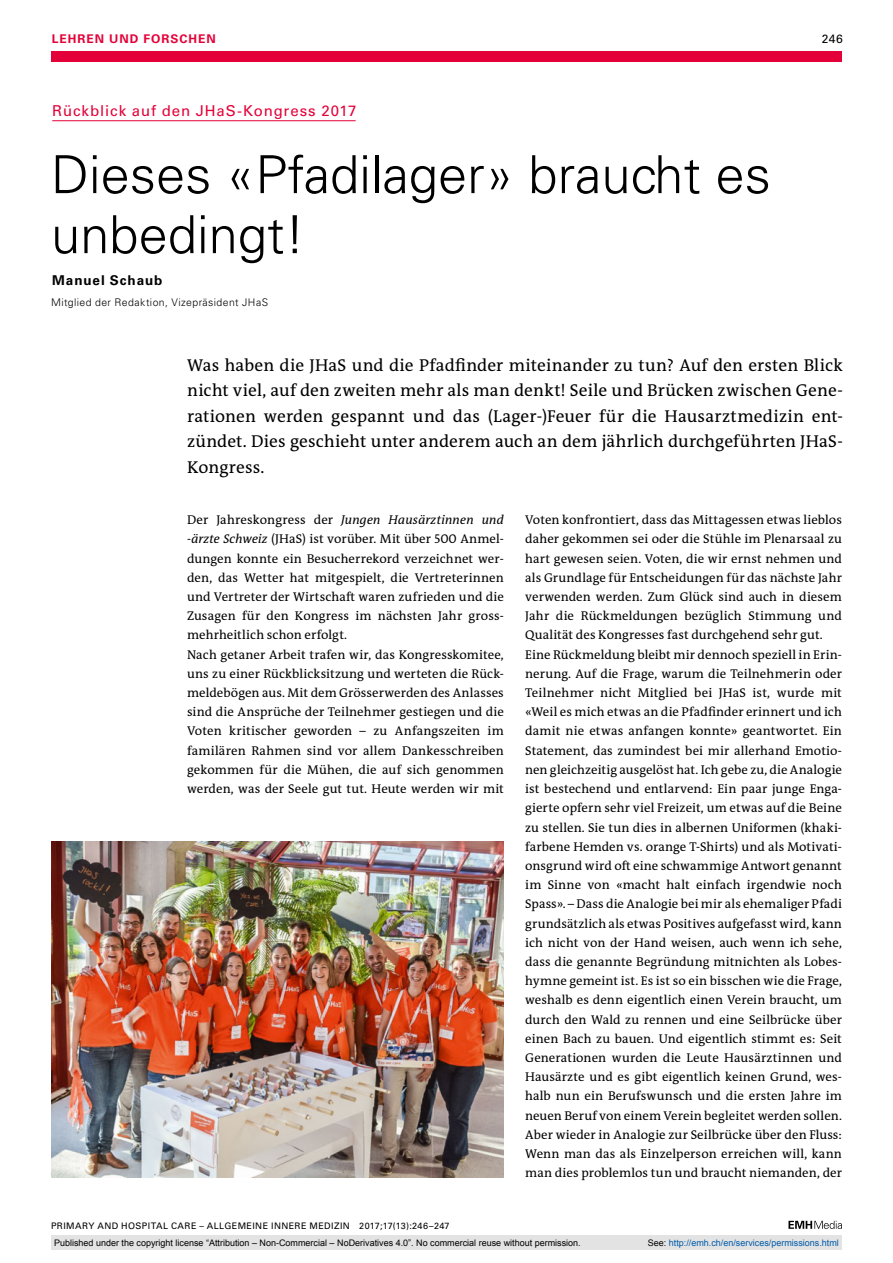
<style>
.page{position:relative;width:893px;height:1263px;background:#fff}
.page>*{position:absolute;margin:0;border:0;box-sizing:border-box;transform-origin:0 0}
.t1{font:300 52.5px/60px "Univers LT Std";color:#000}
.t2{font:17.25px/25.5px "The Antiqua B W5 Plain";letter-spacing:.01em;color:#000;text-align:justify}
.t3{font:15px "Univers LT Std";letter-spacing:.06em;color:#e40038}
.t4{font:700 13.5px "Univers LT Std";letter-spacing:.065em;color:#000}
.t5{font:12.75px/19.2px "The Antiqua B W5 Plain";letter-spacing:.005em;color:#000}
.t6{font:700 12px "Univers LT Std";letter-spacing:.085em;color:#e40038}
.t7{font:12px "Univers LT Std";color:#000}
.t8{font:300 10.5px "Univers LT Std";letter-spacing:.04em;color:#000}
.t9{font:9px "Arial";color:#000}
.t10{font:9px "Univers LT Std";letter-spacing:.045em;color:#000}
.t11{font:9px "Arial";color:#005ba9}
.s1{font-style:italic}
.s2{color:#000}
</style>
<div class="page">
<div style="left:51px;top:51px;width:791px;height:11px;background:#e40038"></div>
<svg style="left:788px;top:1221px;width:54px;height:8px"></svg>
<hr style="left:52px;top:120px;width:304px;height:1px;background:#e40038">
<img style="left:51px;top:841px;width:453px;height:336px">
<div style="left:51px;top:1235px;width:791px;height:15px;background:#e3e3e3"></div>
<p class="t6" style="left:52px;top:31px;width:165px">LEHREN UND FORSCHEN</p>
<p class="t7" style="left:822px;top:31px;width:23px">246</p>
<p class="t3" style="left:52px;top:102px;width:306px">Rückblick auf den JHaS-Kongress 2017</p>
<h1 class="t1" style="left:51px;top:145px;width:721px">Dieses «Pfadilager» braucht es unbedingt!</h1>
<p class="t4" style="left:52px;top:272px;width:112px">Manuel Schaub</p>
<p class="t8" style="left:51px;top:296px;width:219px">Mitglied der Redaktion, Vizepräsident JHaS</p>
<p class="t2" style="left:187px;top:352px;width:657px">Was haben die JHaS und die Pfadfinder miteinander zu tun? Auf den ersten Blick nicht viel, auf den zweiten mehr als man denkt! Seile und Brücken zwischen Gene&shy;rationen werden gespannt und das (Lager-)Feuer für die Hausarztmedizin ent&shy;zündet. Dies geschieht unter anderem auch an dem jährlich durchgeführten JHaS-Kongress.</p>
<p class="t5" style="left:187px;top:510px;width:318px">Der Jahreskongress der <span class="s1">Jungen Hausärztinnen und -ärzte Schweiz</span> (JHaS) ist vorüber. Mit über 500 Anmel&shy;dungen konnte ein Besucherrekord verzeichnet wer&shy;den, das Wetter hat mitgespielt, die Vertreterinnen und Vertreter der Wirtschaft waren zufrieden und die Zusagen für den Kongress im nächsten Jahr gross&shy;mehrheitlich schon erfolgt.<br>Nach getaner Arbeit trafen wir, das Kongresskomitee, uns zu einer Rückblicksitzung und werteten die Rück&shy;meldebögen aus. Mit dem Grösserwerden des Anlasses sind die Ansprüche der Teilnehmer gestiegen und die Voten kritischer geworden – zu Anfangszeiten im familären Rahmen sind vor allem Dankesschreiben gekommen für die Mühen, die auf sich genommen werden, was der Seele gut tut. Heute werden wir mit</p>
<p class="t5" style="left:525px;top:510px;width:318px">Voten konfrontiert, dass das Mittagessen etwas lieblos daher gekommen sei oder die Stühle im Plenarsaal zu hart gewesen seien. Voten, die wir ernst nehmen und als Grundlage für Entscheidungen für das nächste Jahr verwenden werden. Zum Glück sind auch in diesem Jahr die Rückmeldungen bezüglich Stimmung und Qualität des Kongresses fast durchgehend sehr gut.<br>Eine Rückmeldung bleibt mir dennoch speziell in Erin&shy;nerung. Auf die Frage, warum die Teilnehmerin oder Teilnehmer nicht Mitglied bei JHaS ist, wurde mit «Weil es mich etwas an die Pfadfinder erinnert und ich damit nie etwas anfangen konnte» geantwortet. Ein Statement, das zumindest bei mir allerhand Emotio&shy;nen gleichzeitig ausgelöst hat. Ich gebe zu, die Analogie ist bestechend und entlarvend: Ein paar junge Enga&shy;gierte opfern sehr viel Freizeit, um etwas auf die Beine zu stellen. Sie tun dies in albernen Uniformen (khaki&shy;farbene Hemden vs. orange T-Shirts) und als Motivati&shy;onsgrund wird oft eine schwammige Antwort genannt im Sinne von «macht halt einfach irgendwie noch Spass». – Dass die Analogie bei mir als ehemaliger Pfadi grundsätzlich als etwas Positives aufgefasst wird, kann ich nicht von der Hand weisen, auch wenn ich sehe, dass die genannte Begründung mitnichten als Lobes&shy;hymne gemeint ist. Es ist so ein bisschen wie die Frage, weshalb es denn eigentlich einen Verein braucht, um durch den Wald zu rennen und eine Seilbrücke über einen Bach zu bauen. Und eigentlich stimmt es: Seit Generationen wurden die Leute Hausärztinnen und Hausärzte und es gibt eigentlich keinen Grund, wes&shy;halb nun ein Berufswunsch und die ersten Jahre im neuen Beruf von einem Verein begleitet werden sollen.<br>Aber wieder in Analogie zur Seilbrücke über den Fluss:<br>Wenn man das als Einzelperson erreichen will, kann man dies problemlos tun und braucht niemanden, der</p>
<p class="t10" style="left:51px;top:1220px;width:400px">PRIMARY AND HOSPITAL CARE – ALLGEMEINE INNERE MEDIZIN 2017;17(13):246–247</p>
<p class="t9" style="left:54px;top:1237px;width:528px">Published under the copyright license “Attribution – Non-Commercial – NoDerivatives 4.0”. No commercial reuse without permission.</p>
<p class="t11" style="left:648px;top:1237px;width:193px"><span class="s2">See:</span> http://emh.ch/en/services/permissions.html</p>
</div>
